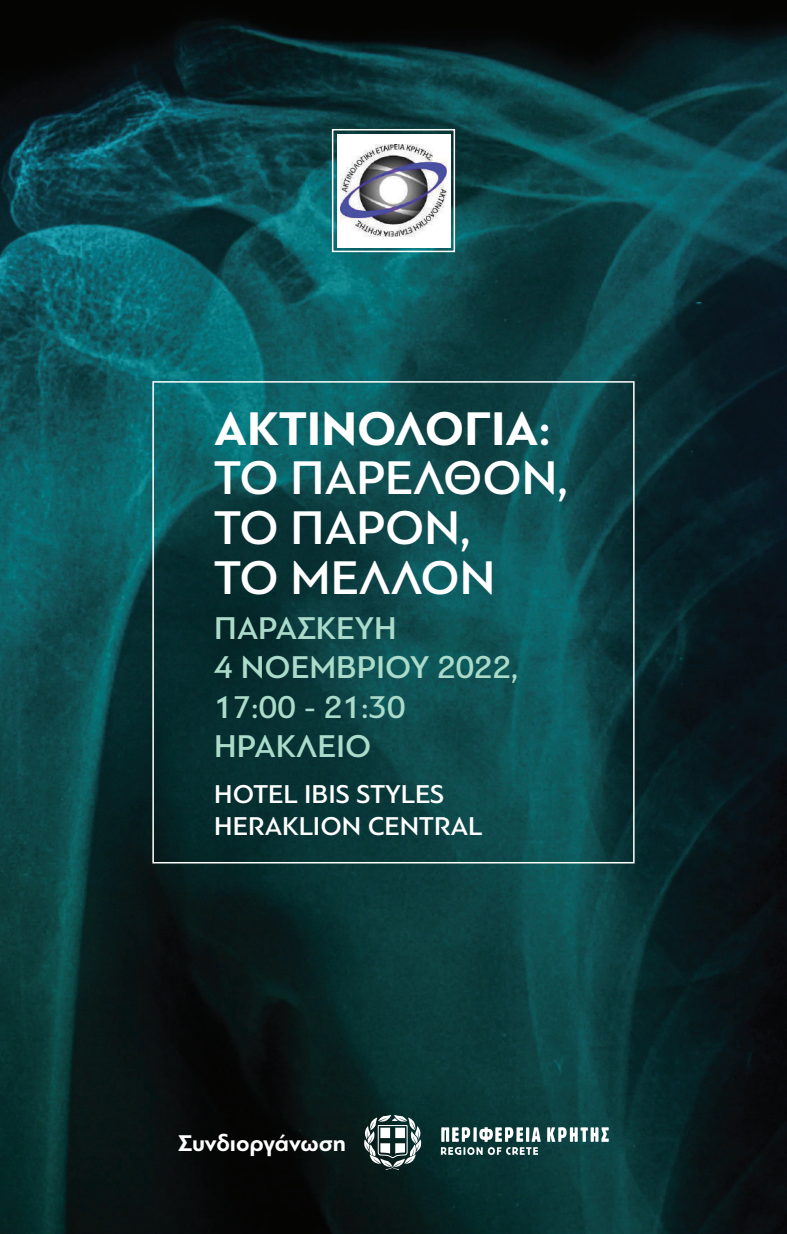
<style>
.page{position:relative;width:787px;height:1234px;background:#fff}
.page>*{position:absolute;margin:0;border:0;box-sizing:border-box;transform-origin:0 0}
.t1{font:500 49.5px/49.5px "PF Bague Sans Pro";color:#fff}
.t2{font:700 49.5px "PF Bague Sans Pro";color:#fff}
.t3{font:500 33px/39.6px "PF Bague Sans Pro";color:#abdbca}
.t4{font:500 27px/32.4px "PF Bague Sans Pro";color:#fff}
.t5{font:700 23.85px "PF Bague Sans Pro";letter-spacing:-.005em;color:#fff}
</style>
<div class="page">
<img style="left:0;top:0;width:787px;height:1233px">
<div style="left:152px;top:381px;width:482px;height:482px;border:2px solid #fff"></div>
<div style="left:336px;top:134px;width:114px;height:114px;background:#fff"></div>
<img style="left:340px;top:145px;width:106px;height:92px">
<div style="left:332px;top:129px;width:123px;height:123px;border:2px solid #fff"></div>
<svg style="left:363px;top:1113px;width:59px;height:56px"></svg>
<svg style="left:547px;top:1126px;width:61px;height:15px"></svg>
<svg style="left:441px;top:1126px;width:99px;height:28px"></svg>
<h1 class="t2" style="left:214px;top:398px;width:338px">ΑΚΤΙΝΟΛΟΓΙΑ:</h1>
<h1 class="t1" style="left:214px;top:453px;width:355px">ΤΟ ΠΑΡΕΛΘΌΝ,<br>ΤΟ ΠΑΡΌΝ,<br>ΤΟ ΜΈΛΛΟΝ</h1>
<p class="t3" style="left:214px;top:608px;width:305px">ΠΑΡΑΣΚΕΥΉ<br>4 ΝΟΕΜΒΡΊΟΥ 2022,<br>17:00 - 21:30<br>ΗΡΆΚΛΕΙ Ο</p>
<p class="t4" style="left:214px;top:777px;width:269px">HOTEL IBIS STYLES<br>HERAKLION CENTRAL</p>
<p class="t5" style="left:178px;top:1128px;width:169px">Συνδιοργάνωση</p>
</div>
